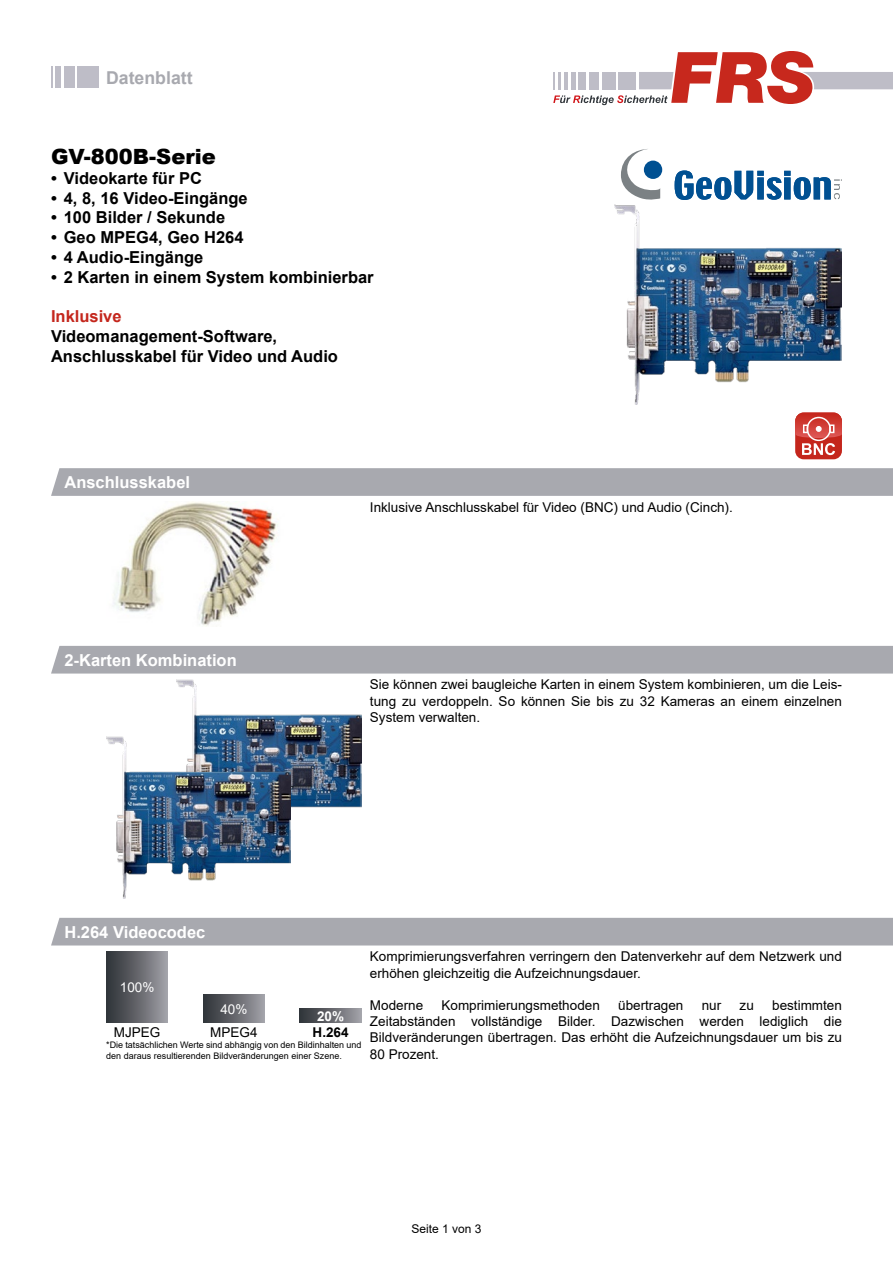
<style>
.page{position:relative;width:893px;height:1263px;background:#fff}
.page>*{position:absolute;margin:0;border:0;box-sizing:border-box;transform-origin:0 0}
.t1{font:900 21px "Arial";color:#000}
.t2{font:700 17.7px "Arial";color:#a8a9af}
.t3{font:700 16.5px/19.8px "Arial";color:#000}
.t4{font:700 16.5px "Arial";color:#fff}
.t5{font:700 16.5px "Arial";color:#c4261c}
.t6{font:13.5px/16.2px "Arial";color:#000;text-align:justify}
.t7{font:13.5px "Arial";color:#fff}
.t8{font:700 13.5px "Arial";color:#000}
.t9{font:700 13.5px "Arial";color:#fff}
.t10{font:12px "Arial";color:#000}
.t11{font:9px/10.8px "Arial";color:#000}
</style>
<div class="page">
<svg style="left:553px;top:51px;width:340px;height:54px"></svg>
<div style="left:78px;top:66px;width:21px;height:21px;background:#bebdc7"></div>
<hr style="left:50px;top:66px;width:3px;height:21px;background:#bebdc7">
<div style="left:56px;top:66px;width:5px;height:21px;background:#bebdc7"></div>
<div style="left:64px;top:66px;width:11px;height:21px;background:#bebdc7"></div>
<svg style="left:621px;top:149px;width:39px;height:51px"></svg>
<div style="left:644px;top:161px;width:18px;height:18px;background:#005092;border-radius:50%"></div>
<svg style="left:675px;top:170px;width:167px;height:30px"></svg>
<img style="left:615px;top:204px;width:227px;height:200px">
<div style="left:795px;top:412px;width:47px;height:47px;background:#c4261c;border-radius:9px"></div>
<svg style="left:795px;top:412px;width:47px;height:43px"></svg>
<div style="left:803px;top:424px;width:5px;height:9px;border:2px solid #fff"></div>
<div style="left:829px;top:424px;width:5px;height:9px;border:2px solid #fff"></div>
<svg style="left:51px;top:468px;width:842px;height:28px;background:#a9aab0"></svg>
<img style="left:113px;top:502px;width:165px;height:124px">
<div style="left:51px;top:646px;width:842px;height:27px;background:#a8a9af"></div>
<img style="left:177px;top:679px;width:184px;height:129px">
<img style="left:106px;top:736px;width:185px;height:163px">
<div style="left:51px;top:918px;width:842px;height:27px;background:#a8a9af"></div>
<div style="left:106px;top:951px;width:62px;height:72px;background:linear-gradient(to right,#2b2f33,#9f9ea4)"></div>
<svg style="left:300px;top:1008px;width:61px;height:15px"></svg>
<div style="left:203px;top:994px;width:62px;height:29px;background:linear-gradient(to right,#2c3034,#9f9ea4)"></div>
<h2 class="t2" style="left:106px;top:66px;width:88px">Datenblatt</h2>
<h1 class="t1" style="left:51px;top:141px;width:166px">GV-800B-Serie</h1>
<p class="t3" style="left:51px;top:168px;width:152px">• Videokarte für PC</p>
<p class="t3" style="left:51px;top:188px;width:198px">• 4, 8, 16 Video-Eingänge</p>
<p class="t3" style="left:51px;top:208px;width:176px">• 100 Bilder / Sekunde</p>
<p class="t3" style="left:51px;top:228px;width:194px">• Geo MPEG4, Geo H264</p>
<p class="t3" style="left:51px;top:247px;width:154px">• 4 Audio-Eingänge</p>
<p class="t3" style="left:51px;top:267px;width:324px">• 2 Karten in einem System kombinierbar</p>
<p class="t5" style="left:51px;top:305px;width:72px">Inklusive</p>
<p class="t3" style="left:51px;top:327px;width:288px">Videomanagement-Software,<br>Anschlusskabel für Video und Audio</p>
<p class="t4" style="left:64px;top:471px;width:127px">Anschlusskabel</p>
<p class="t4" style="left:64px;top:649px;width:174px">2-Karten Kombination</p>
<p class="t6" style="left:370px;top:499px;width:364px">Inklusive Anschlusskabel für Video (BNC) und Audio (Cinch).</p>
<p class="t6" style="left:370px;top:676px;width:473px">Sie können zwei baugleiche Karten in einem System kombinieren, um die Leis&shy;tung zu verdoppeln. So können Sie bis zu 32 Kameras an einem einzelnen System verwalten.</p>
<p class="t4" style="left:64px;top:921px;width:142px">H.264 Videocodec</p>
<p class="t7" style="left:120px;top:978px;width:36px">100%</p>
<p class="t7" style="left:220px;top:999px;width:29px">40%</p>
<p class="t9" style="left:317px;top:1006px;width:29px">20%</p>
<p class="t6" style="left:114px;top:1024px;width:48px">MJPEG</p>
<p class="t6" style="left:210px;top:1024px;width:49px">MPEG4</p>
<p class="t8" style="left:313px;top:1023px;width:38px">H.264</p>
<p class="t11" style="left:106px;top:1039px;width:257px">*Die tatsächlichen Werte sind abhängig von den Bildinhalten und den daraus resultierenden Bildveränderungen einer Szene.</p>
<p class="t6" style="left:370px;top:948px;width:473px">Komprimierungsverfahren verringern den Datenverkehr auf dem Netzwerk und erhöhen gleichzeitig die Aufzeichnungsdauer.</p>
<p class="t6" style="left:370px;top:997px;width:55px">Moderne</p>
<p class="t6" style="left:442px;top:997px;width:160px">Komprimierungsmethoden</p>
<p class="t6" style="left:618px;top:997px;width:67px">übertragen</p>
<p class="t6" style="left:702px;top:997px;width:21px">nur</p>
<p class="t6" style="left:740px;top:997px;width:16px">zu</p>
<p class="t6" style="left:370px;top:997px;width:473px;text-indent:402px">bestimmten Zeitabständen vollständige Bilder. Dazwischen werden lediglich die Bildveränderungen übertragen. Das erhöht die Aufzeichnungsdauer um bis zu 80 Prozent.</p>
<p class="t10" style="left:411px;top:1220px;width:72px">Seite 1 von 3</p>
</div>
